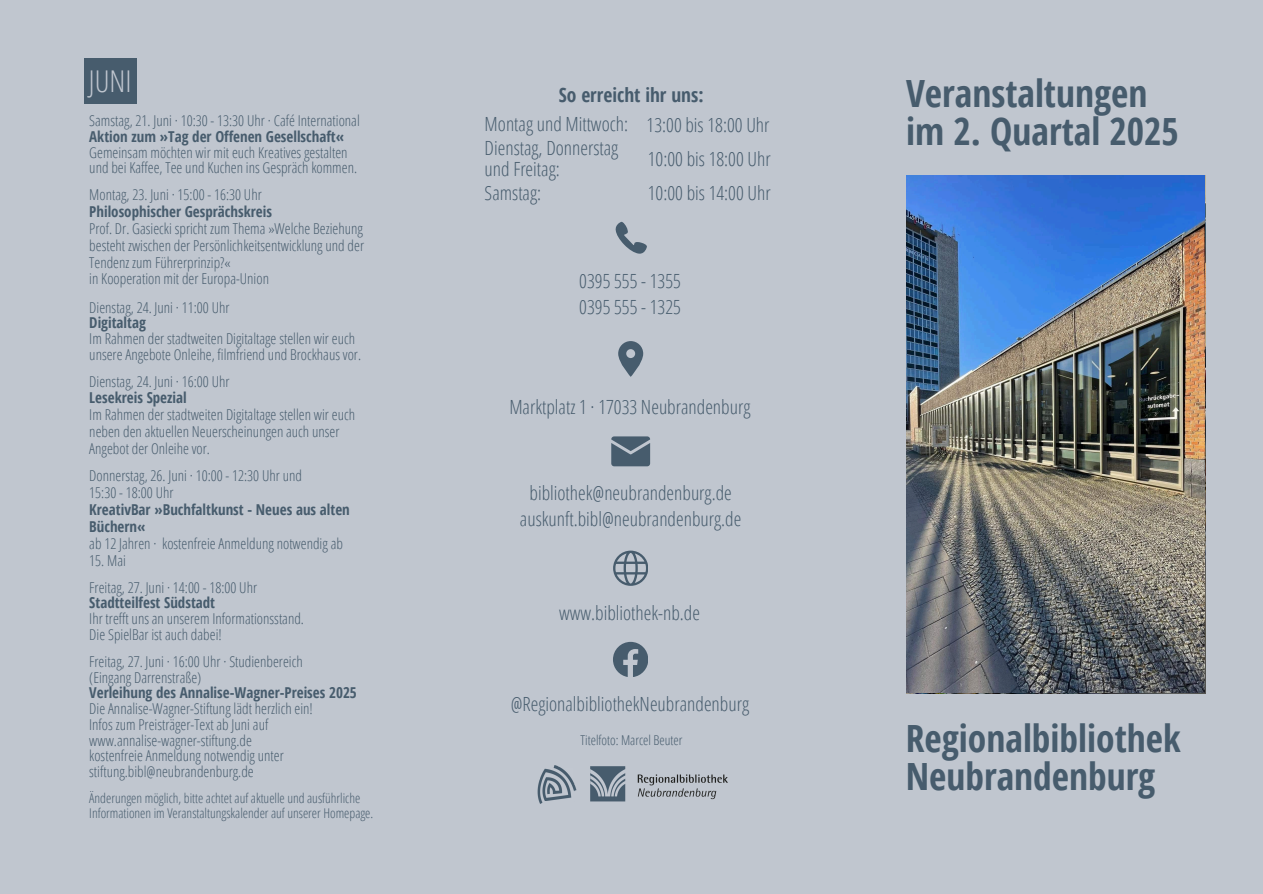
<style>
.page{position:relative;width:1263px;height:894px;background:#fff}
.page>*{position:absolute;margin:0;border:0;box-sizing:border-box;transform-origin:0 0}
.t1{font:700 37.5px/38.2px "Open Sans Condensed";color:#475c6d}
.t2{font:300 30px "Open Sans Condensed";color:#c0c6cf}
.t3{font:300 19.5px/25.8px "Open Sans Condensed";color:#475c6d}
.t4{font:700 19.5px "Open Sans Condensed";color:#475c6d}
.t5{font:300 15px/15.8px "Open Sans Condensed";color:#475c6d}
.t6{font:300 13.5px/14.5px "Open Sans Condensed";color:#475c6d}
.s1{font-weight:700}
</style>
<div class="page">
<div style="left:0;top:0;width:1263px;height:893px;background:#c0c6cf"></div>
<svg style="left:613px;top:641px;width:35px;height:35px"></svg>
<svg style="left:616px;top:222px;width:30px;height:31px"></svg>
<svg style="left:618px;top:341px;width:25px;height:36px"></svg>
<svg style="left:613px;top:550px;width:35px;height:35px"></svg>
<svg style="left:611px;top:436px;width:39px;height:30px"></svg>
<img style="left:537px;top:765px;width:191px;height:38px">
<div style="left:84px;top:58px;width:52px;height:46px;background:#475c6d"></div>
<img style="left:906px;top:175px;width:299px;height:517px">
<p class="t2" style="left:89px;top:60px;width:44px">JUNI</p>
<h4 class="t5" style="left:89px;top:112px;width:272px">Samstag, 21. Juni · 10:30 - 13:30 Uhr · Café International<br><span class="s1">Aktion zum »Tag der Offenen Gesellschaft«<br></span>Gemeinsam möchten wir mit euch Kreatives gestalten</h4>
<p class="t5" style="left:89px;top:160px;width:269px">und bei Kaffee, Tee und Kuchen ins Gespräch kommen.</p>
<h4 class="t5" style="left:89px;top:186px;width:276px;line-height:16.8px">Montag, 23. Juni · 15:00 - 16:30 Uhr<br><span class="s1">Philosophischer Gesprächskreis<br></span>Prof. Dr. Gasiecki spricht zum Thema »Welche Beziehung besteht zwischen der Persönlichkeitsentwicklung und der Tendenz zum Führerprinzip?«<br>in Kooperation mit der Europa-Union</h4>
<p class="t5" style="left:89px;top:299px;width:273px">Dienstag, 24. Juni · 11:00 Uhr<br><span class="s1">Digitaltag<br></span>Im Rahmen der stadtweiten Digitaltage stellen wir euch unsere Angebote Onleihe, filmfriend und Brockhaus vor.</p>
<h4 class="t5" style="left:89px;top:372px;width:267px;line-height:16.8px">Dienstag, 24. Juni · 16:00 Uhr<br><span class="s1">Lesekreis Spezial<br></span>Im Rahmen der stadtweiten Digitaltage stellen wir euch neben den aktuellen Neuerscheinungen auch unser Angebot der Onleihe vor.</h4>
<p class="t5" style="left:89px;top:466px;width:262px;line-height:16.8px">Donnerstag, 26. Juni · 10:00 - 12:30 Uhr und<br>15:30 - 18:00 Uhr<br><span class="s1">KreativBar »Buchfaltkunst - Neues aus alten<br>Büchern«<br></span>ab 12 Jahren · kostenfreie Anmeldung notwendig ab</p>
<p class="t5" style="left:89px;top:551px;width:38px">15. Mai</p>
<h4 class="t5" style="left:89px;top:579px;width:216px">Freitag, 27. Juni · 14:00 - 18:00 Uhr <span class="s1">Stadtteilfest Südstadt<br></span>Ihr trefft uns an unserem Informationsstand.<br>Die SpielBar ist auch dabei!</h4>
<p class="t5" style="left:89px;top:653px;width:269px">Freitag, 27. Juni · 16:00 Uhr · Studienbereich<br>(Eingang Darrenstraße)<br><span class="s1">Verleihung des Annalise-Wagner-Preises 2025<br></span>Die Annalise-Wagner-Stiftung lädt herzlich ein!<br>Infos zum Preisträger-Text ab Juni auf www.annalise-wagner-stiftung.de<br>kostenfreie Anmeldung notwendig unter</p>
<h4 class="t5" style="left:89px;top:763px;width:166px">stiftung.bibl@neubrandenburg.de</h4>
<h4 class="t6" style="left:89px;top:790px;width:286px">Änderungen möglich, bitte achtet auf aktuelle und ausführliche<br>Informationen im Veranstaltungskalender auf unserer Homepage.</h4>
<h5 class="t4" style="left:559px;top:81px;width:146px">So erreicht ihr uns:</h5>
<h5 class="t3" style="left:485px;top:112px;width:145px;line-height:23.7px">Montag und Mittwoch:<br>Dienstag, Donnerstag</h5>
<h5 class="t3" style="left:485px;top:157px;width:77px;line-height:23.7px">und Freitag:<br>Samstag:</h5>
<p class="t3" style="left:647px;top:111px;width:124px">13:00 bis 18:00 Uhr</p>
<h3 class="t3" style="left:648px;top:145px;width:124px">10:00 bis 18:00 Uhr</h3>
<h4 class="t3" style="left:648px;top:179px;width:124px">10:00 bis 14:00 Uhr</h4>
<h2 class="t3" style="left:579px;top:267px;width:103px">0395 555 - 1355<br>0395 555 - 1325</h2>
<h5 class="t3" style="left:509px;top:393px;width:243px">Marktplatz 1 · 17033 Neubrandenburg</h5>
<h5 class="t3" style="left:520px;top:479px;width:223px;text-align:center">bibliothek@neubrandenburg.de auskunft.bibl@neubrandenburg.de</h5>
<h5 class="t3" style="left:559px;top:599px;width:143px">www.bibliothek-nb.de</h5>
<h5 class="t3" style="left:511px;top:690px;width:240px">@RegionalbibliothekNeubrandenburg</h5>
<h5 class="t6" style="left:581px;top:732px;width:103px">Titelfoto: Marcel Beuter</h5>
<h4 class="t1" style="left:906px;top:73px;width:274px">Veranstaltungen im 2. Quartal 2025</h4>
<h4 class="t1" style="left:906px;top:718px;width:277px">Regionalbibliothek<br>Neubrandenburg</h4>
</div>
